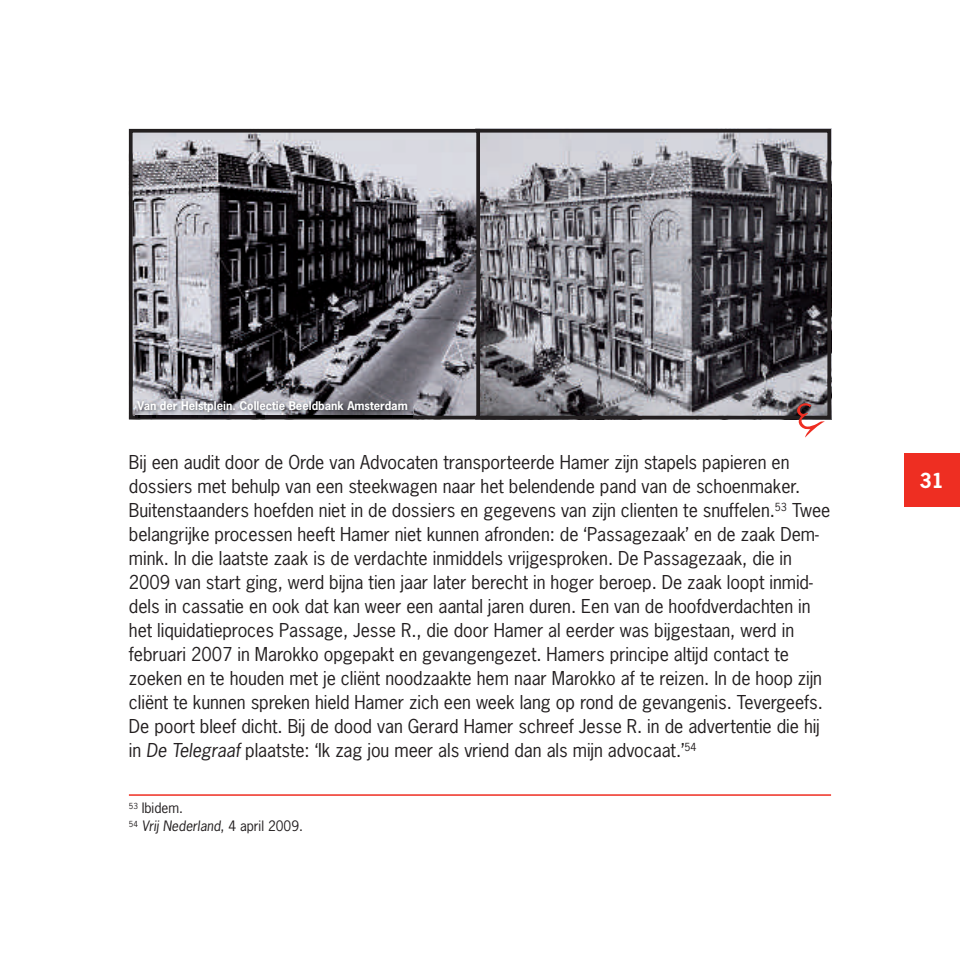
<style>
.page{position:relative;width:960px;height:960px;background:#fff}
.page>*{position:absolute;margin:0;border:0;box-sizing:border-box;transform-origin:0 0}
.t1{font:700 19.5px "News Gothic Std";color:#fff}
.t2{font:18px/24px "News Gothic Std";letter-spacing:-.005em;color:#231f20}
.t3{font:13.5px/18px "News Gothic Std";color:#231f20}
.t4{font:700 11.25px "News Gothic Std";color:#fff}
.s1{font-style:italic}
</style>
<div class="page">
<div style="left:904px;top:453px;width:55px;height:54px;background:#ee2e22"></div>
<hr style="left:129px;top:794px;width:701px;height:1px;background:#ee2e22">
<img style="left:480px;top:134px;width:345px;height:280px">
<div style="left:475px;top:129px;width:355px;height:290px;border:4px solid #231f20"></div>
<svg style="left:129px;top:129px;width:351px;height:290px"></svg>
<svg style="left:796px;top:403px;width:28px;height:34px"></svg>
<img style="left:136px;top:399px;width:276px;height:18px">
<p class="t4" style="left:137px;top:398px;width:272px">Van der Helstplein. Collectie Beeldbank Amsterdam</p>
<p class="t2" style="left:129px;top:449px;width:703px">Bij een audit door de Orde van Advocaten transporteerde Hamer zijn stapels papieren en dossiers met behulp van een steekwagen naar het belendende pand van de schoenmaker.<br>Buitenstaanders hoefden niet in de dossiers en gegevens van zijn clienten te snuffelen.<sup>53</sup> Twee belangrijke processen heeft Hamer niet kunnen afronden: de ‘Passagezaak’ en de zaak Dem&shy;mink. In die laatste zaak is de verdachte inmiddels vrijgesproken. De Passagezaak, die in 2009 van start ging, werd bijna tien jaar later berecht in hoger beroep. De zaak loopt inmid&shy;dels in cassatie en ook dat kan weer een aantal jaren duren. Een van de hoofdverdachten in het liquidatieproces Passage, Jesse R., die door Hamer al eerder was bijgestaan, werd in februari 2007 in Marokko opgepakt en gevangengezet. Hamers principe altijd contact te zoeken en te houden met je cliënt noodzaakte hem naar Marokko af te reizen. In de hoop zijn cliënt te kunnen spreken hield Hamer zich een week lang op rond de gevangenis. Tevergeefs.<br>De poort bleef dicht. Bij de dood van Gerard Hamer schreef Jesse R. in de advertentie die hij in <span class="s1">De Telegraaf</span> plaatste: ‘Ik zag jou meer als vriend dan als mijn advocaat.’<sup>54</sup></p>
<p class="t3" style="left:129px;top:798px;width:175px"><sup>53</sup> Ibidem.<br><sup>54</sup> <span class="s1">Vrij Nederland</span>, 4 april 2009.</p>
<p class="t1" style="left:919px;top:467px;width:26px">31</p>
</div>
